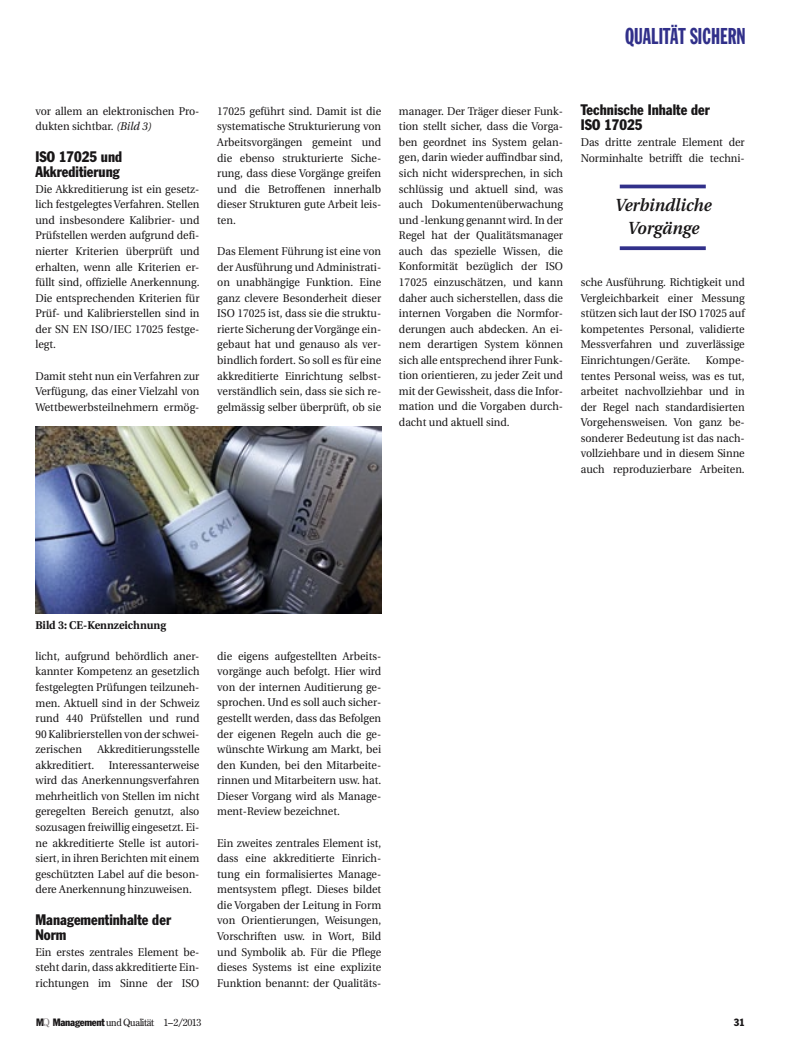
<style>
.page{position:relative;width:798px;height:1053px;background:#fff}
.page>*{position:absolute;margin:0;border:0;box-sizing:border-box;transform-origin:0 0}
.t1{font:22.5px "Franklin Gothic LT Extra Cond";color:#31308a;scale:.95 1}
.t2{font:italic 600 17.5px/22.5px "Utopia";color:#181617;text-align:center;scale:.95 1}
.t3{font:condensed 15px/15.6px "Franklin Gothic LT";color:#181617;scale:.95 1}
.t4{font:11.25px/15.5px "Utopia";color:#181617;text-align:justify;scale:.95 1}
.t5{font:700 11.25px "Utopia";color:#181617;scale:.95 1}
.t6{font:condensed 10.38px "Franklin Gothic LT";color:#181617}
.t7{font:9.88px "Century Old Style LT";letter-spacing:-.04em;color:#181617}
.s1{font-style:italic}
.s2{font-family:"Franklin Gothic LT";font-stretch:condensed;font-size:10.5px}
.s3{font-size:10.5px;color:#837e80}
</style>
<div class="page">
<img style="left:35px;top:426px;width:346px;height:187px">
<svg style="left:619px;top:184px;width:86px;height:4px"></svg>
<svg style="left:619px;top:246px;width:86px;height:4px"></svg>
<h1 class="t1" style="left:624px;top:24px;width:128px">QUALITÄT SICHERN</h1>
<p class="t4" style="left:35px;top:103px;width:174px">vor allem an elektronischen Pro&shy;dukten sichtbar. <span class="s1">(Bild 3)</span></p>
<h3 class="t3" style="left:35px;top:148px;width:93px">ISO 17025 und<br>Akkreditierung</h3>
<p class="t4" style="left:35px;top:181px;width:174px">Die Akkreditierung ist ein gesetz&shy;lich festgelegtes Verfahren. Stellen und insbesondere Kalibrier- und Prüfstellen werden aufgrund defi&shy;nierter Kriterien überprüft und erhalten, wenn alle Kriterien er&shy;füllt sind, offizielle Anerkennung.<br>Die entsprechenden Kriterien für Prüf- und Kalibrierstellen sind in der SN EN ISO/IEC 17025 festge&shy;legt.</p>
<p class="t4" style="left:35px;top:368px;width:174px">Damit steht nun ein Verfahren zur Verfügung, das einer Vielzahl von Wettbewerbsteilnehmern ermög-</p>
<p class="t4" style="left:217px;top:103px;width:174px">17025 geführt sind. Damit ist die systematische Strukturierung von Arbeitsvorgängen gemeint und die ebenso strukturierte Siche&shy;rung, dass diese Vorgänge greifen und die Betroffenen innerhalb dieser Strukturen gute Arbeit leis&shy;ten.</p>
<p class="t4" style="left:217px;top:243px;width:174px">Das Element Führung ist eine von der Ausführung und Administrati&shy;on unabhängige Funktion. Eine ganz clevere Besonderheit dieser ISO 17025 ist, dass sie die struktu&shy;rierte Sicherung der Vorgänge ein&shy;gebaut hat und genauso als ver&shy;bindlich fordert. So soll es für eine akkreditierte Einrichtung selbst&shy;verständlich sein, dass sie sich re&shy;gelmässig selber überprüft, ob sie</p>
<p class="t4" style="left:399px;top:103px;width:174px">manager. Der Träger dieser Funk&shy;tion stellt sicher, dass die Vorga&shy;ben geordnet ins System gelan&shy;gen, darin wieder auffindbar sind, sich nicht widersprechen, in sich schlüssig und aktuell sind, was auch Dokumentenüberwachung und -lenkung genannt wird. In der Regel hat der Qualitätsmanager auch das spezielle Wissen, die Konformität bezüglich der ISO 17025 einzuschätzen, und kann daher auch sicherstellen, dass die internen Vorgaben die Normfor&shy;derungen auch abdecken. An ei&shy;nem derartigen System können sich alle entsprechend ihrer Funk&shy;tion orientieren, zu jeder Zeit und mit der Gewissheit, dass die Infor&shy;mation und die Vorgaben durch&shy;dacht und aktuell sind.</p>
<h3 class="t3" style="left:580px;top:102px;width:137px">Technische Inhalte der<br>ISO 17025</h3>
<p class="t4" style="left:580px;top:135px;width:174px">Das dritte zentrale Element der<br>Norminhalte betrifft die techni-</p>
<h2 class="t2" style="left:614px;top:194px;width:103px">Verbindliche<br>Vorgänge</h2>
<p class="t4" style="left:580px;top:275px;width:174px">sche Ausführung. Richtigkeit und Vergleichbarkeit einer Messung stützen sich laut der ISO 17025 auf kompetentes Personal, validierte Messverfahren und zuverlässige Einrichtungen/Geräte.</p>
<p class="t4" style="left:580px;top:352px;width:174px;text-indent:125px">Kompe&shy;tentes Personal weiss, was es tut, arbeitet nachvollziehbar und in der Regel nach standardisierten Vorgehensweisen. Von ganz be&shy;sonderer Bedeutung ist das nach&shy;vollziehbare und in diesem Sinne auch reproduzierbare Arbeiten.</p>
<p class="t5" style="left:35px;top:618px;width:139px">Bild 3: CE-Kennzeichnung</p>
<p class="t4" style="left:35px;top:648px;width:174px">licht, aufgrund behördlich aner&shy;kannter Kompetenz an gesetzlich festgelegten Prüfungen teilzuneh&shy;men. Aktuell sind in der Schweiz rund 440 Prüfstellen und rund 90 Kalibrierstellen von der schwei&shy;zerischen</p>
<p class="t4" style="left:97px;top:741px;width:109px">Akkreditierungsstelle</p>
<p class="t4" style="left:35px;top:757px;width:63px">akkreditiert.</p>
<p class="t4" style="left:35px;top:757px;width:174px;text-indent:73px">Interessanterweise wird das Anerkennungsverfahren mehrheitlich von Stellen im nicht geregelten Bereich genutzt, also sozusagen freiwillig eingesetzt. Ei&shy;ne akkreditierte Stelle ist autori&shy;siert, in ihren Berichten mit einem geschützten Label auf die beson&shy;dere Anerkennung hinzuweisen.</p>
<h3 class="t3" style="left:35px;top:911px;width:144px">Managementinhalte der<br>Norm</h3>
<p class="t4" style="left:35px;top:944px;width:174px">Ein erstes zentrales Element be&shy;steht darin, dass akkreditierte Ein&shy;richtungen im Sinne der ISO</p>
<p class="t7" style="left:36px;top:1015px;width:167px"><span class="s2">M</span><span class="s3">Q</span> <span class="s2">Management</span> und Qualität 1–2/2013</p>
<p class="t4" style="left:217px;top:648px;width:174px">die eigens aufgestellten Arbeits&shy;vorgänge auch befolgt. Hier wird von der internen Auditierung ge&shy;sprochen. Und es soll auch sicher&shy;gestellt werden, dass das Befolgen der eigenen Regeln auch die ge&shy;wünschte Wirkung am Markt, bei den Kunden, bei den Mitarbeite&shy;rinnen und Mitarbeitern usw. hat.<br>Dieser Vorgang wird als Manage&shy;ment-Review bezeichnet.</p>
<p class="t4" style="left:217px;top:835px;width:174px">Ein zweites zentrales Element ist, dass eine akkreditierte Einrich&shy;tung ein formalisiertes Manage&shy;mentsystem pflegt. Dieses bildet die Vorgaben der Leitung in Form von Orientierungen, Weisungen, Vorschriften usw. in Wort, Bild und Symbolik ab. Für die Pflege dieses Systems ist eine explizite Funktion benannt: der Qualitäts-</p>
<p class="t6" style="left:733px;top:1015px;width:12px">31</p>
</div>
